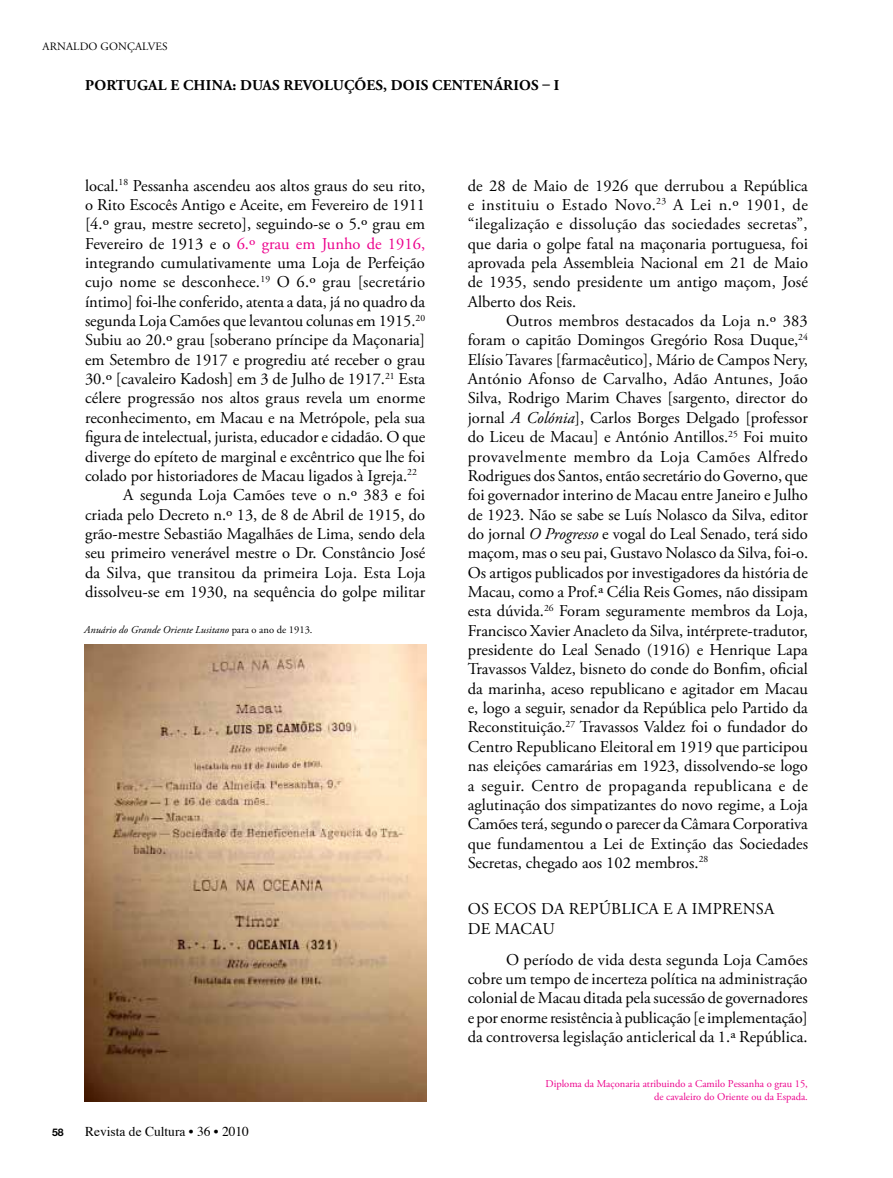
<style>
.page{position:relative;width:893px;height:1178px;background:#fff}
.page>*{position:absolute;margin:0;border:0;box-sizing:border-box;transform-origin:0 0}
.t1{font:16.5px/19.4px "Adobe Garamond Pro";color:#000;text-align:justify}
.t2{font:16.5px "Adobe Garamond Pro";color:#ec008c}
.t3{font:700 15px "Adobe Garamond Pro";letter-spacing:.015em;color:#000}
.t4{font:13.5px "Times";color:#000}
.t5{font:11.25px "Adobe Garamond Pro";color:#000}
.t6{font:10.5px/12.6px "Adobe Garamond Pro";color:#ec008c;text-align:right}
.t7{font:italic 10.5px "Adobe Garamond Pro";color:#000}
.t8{font:700 10.5px "Helvetica Neue";color:#000}
.s1{color:#000}
.s2{font-style:normal}
.s3{font-style:italic}
</style>
<div class="page">
<img style="left:84px;top:645px;width:342px;height:456px">
<p class="t5" style="left:43px;top:40px;width:16px">Arnal</p>
<p class="t5" style="left:80px;top:40px;width:83px">do Gon çalves</p>
<p class="t3" style="left:85px;top:76px;width:475px">PORTUGAL E CHINA: DUAS REVOLUÇÕES, DOIS CENTENÁRIOS – I</p>
<p class="t1" style="left:85px;top:176px;width:342px">local.<sup>18</sup> Pessanha ascendeu aos altos graus do seu rito,</p>
<p class="t1" style="left:85px;top:196px;width:342px">o Rito Escocês Antigo e Aceite, em Fevereiro de 1911</p>
<p class="t1" style="left:85px;top:215px;width:342px">[4.º grau, mestre secreto], seguindo-se o 5.º grau em</p>
<p class="t2" style="left:85px;top:233px;width:342px"><span class="s1">Fevereiro de 1913 e o</span> 6.º grau em Junho de 1916,</p>
<p class="t1" style="left:85px;top:254px;width:341px">integrando cumulativamente uma Loja de Perfeição</p>
<p class="t1" style="left:85px;top:273px;width:342px">cujo nome se desconhece.<sup>19</sup> O 6.º grau [secretário</p>
<p class="t1" style="left:85px;top:292px;width:342px">íntimo] foi-lhe conferido, atenta a data, já no quadro da</p>
<p class="t1" style="left:85px;top:312px;width:342px">segunda Loja Camões que levantou colunas em 1915.<sup>20</sup></p>
<p class="t1" style="left:85px;top:331px;width:342px">Subiu ao 20.º grau [soberano príncipe da Maçonaria]</p>
<p class="t1" style="left:85px;top:350px;width:342px">em Setembro de 1917 e progrediu até receber o grau</p>
<p class="t1" style="left:85px;top:370px;width:342px">30.º [cavaleiro Kadosh] em 3 de Julho de 1917.<sup>21</sup> Esta</p>
<p class="t1" style="left:85px;top:389px;width:342px">célere progressão nos altos graus revela um enorme</p>
<p class="t1" style="left:85px;top:408px;width:342px">reconhecimento, em Macau e na Metrópole, pela sua</p>
<p class="t1" style="left:85px;top:428px;width:342px">figura de intelectual, jurista, educador e cidadão. O que</p>
<p class="t1" style="left:85px;top:447px;width:342px">diverge do epíteto de marginal e excêntrico que lhe foi</p>
<p class="t1" style="left:85px;top:466px;width:333px">colado por historiadores de Macau ligados à Igreja.<sup>22</sup></p>
<p class="t1" style="left:123px;top:486px;width:303px">A segunda Loja Camões teve o n.º 383 e foi</p>
<p class="t1" style="left:85px;top:505px;width:342px">criada pelo Decreto n.º 13, de 8 de Abril de 1915, do</p>
<p class="t1" style="left:85px;top:525px;width:342px">grão-mestre Sebastião Magalhães de Lima, sendo dela</p>
<p class="t1" style="left:85px;top:544px;width:342px">seu primeiro venerável mestre o Dr. Constâncio José</p>
<p class="t1" style="left:85px;top:563px;width:342px">da Silva, que transitou da primeira Loja. Esta Loja</p>
<p class="t1" style="left:85px;top:583px;width:342px">dissolveu-se em 1930, na sequência do golpe militar</p>
<p class="t7" style="left:84px;top:623px;width:230px">Anuário do Grande Oriente Lusitano <span class="s2">para o ano de 1913.</span></p>
<p class="t8" style="left:52px;top:1125px;width:13px">58</p>
<p class="t4" style="left:85px;top:1118px;width:165px">Revista de Cultura • 36 • 2010</p>
<p class="t1" style="left:468px;top:176px;width:342px">de 28 de Maio de 1926 que derrubou a República e instituiu o Estado Novo.<sup>23</sup> A Lei n.º 1901, de “ilegalização e dissolução das sociedades secretas”, que daria o golpe fatal na maçonaria portuguesa, foi aprovada pela Assembleia Nacional em 21 de Maio de 1935, sendo presidente um antigo maçom, José Alberto dos Reis.</p>
<p class="t1" style="left:468px;top:312px;width:342px;text-indent:38px">Outros membros destacados da Loja n.º 383 foram o capitão Domingos Gregório Rosa Duque,<sup>24<br></sup>Elísio Tavares [farmacêutico], Mário de Campos Nery, António Afonso de Carvalho, Adão Antunes, João Silva, Rodrigo Marim Chaves [sargento, director do jornal <span class="s3">A Colónia</span>], Carlos Borges Delgado [professor do Liceu de Macau] e António Antillos.<sup>25</sup> Foi muito provavelmente membro da Loja Camões Alfredo Rodrigues dos Santos, então secretário do Governo, que foi governador interino de Macau entre Janeiro e Julho de 1923. Não se sabe se Luís Nolasco da Silva, editor do jornal <span class="s3">O Progresso</span> e vogal do Leal Senado, terá sido maçom, mas o seu pai, Gustavo Nolasco da Silva, foi-o.<br>Os artigos publicados por investigadores da história de Macau, como a Prof.ª Célia Reis Gomes, não dissipam esta dúvida.<sup>26</sup> Foram seguramente membros da Loja, Francisco Xavier Anacleto da Silva, intérprete-tradutor, presidente do Leal Senado (1916) e Henrique Lapa Travassos Valdez, bisneto do conde do Bonfim, oficial da marinha, aceso republicano e agitador em Macau e, logo a seguir, senador da República pelo Partido da Reconstituição.<sup>27</sup> Travassos Valdez foi o fundador do Centro Republicano Eleitoral em 1919 que participou nas eleições camarárias em 1923, dissolvendo-se logo a seguir. Centro de propaganda republicana e de aglutinação dos simpatizantes do novo regime, a Loja Camões terá, segundo o parecer da Câmara Corporativa que fundamentou a Lei de Extinção das Sociedades Secretas, chegado aos 102 membros.<sup>28</sup></p>
<p class="t1" style="left:468px;top:900px;width:38px">Os ecos</p>
<p class="t1" style="left:541px;top:900px;width:81px">da República</p>
<p class="t1" style="left:663px;top:900px;width:40px">eaimprensa</p>
<p class="t1" style="left:506px;top:913px;width:303px;line-height:31.2px;text-indent:-38px">de Macau<br>O período de vida desta segunda Loja Camões</p>
<p class="t1" style="left:468px;top:970px;width:342px">cobre um tempo de incerteza política na administração colonial de Macau ditada pela sucessão de governadores e por enorme resistência à publicação [e implementação] da controversa legislação anticlerical da 1.ª República.</p>
<p class="t6" style="left:545px;top:1078px;width:264px">Diploma da Maçonaria atribuindo a Camilo Pessanha o grau 15, de cavaleiro do Oriente ou da Espada.</p>
</div>
